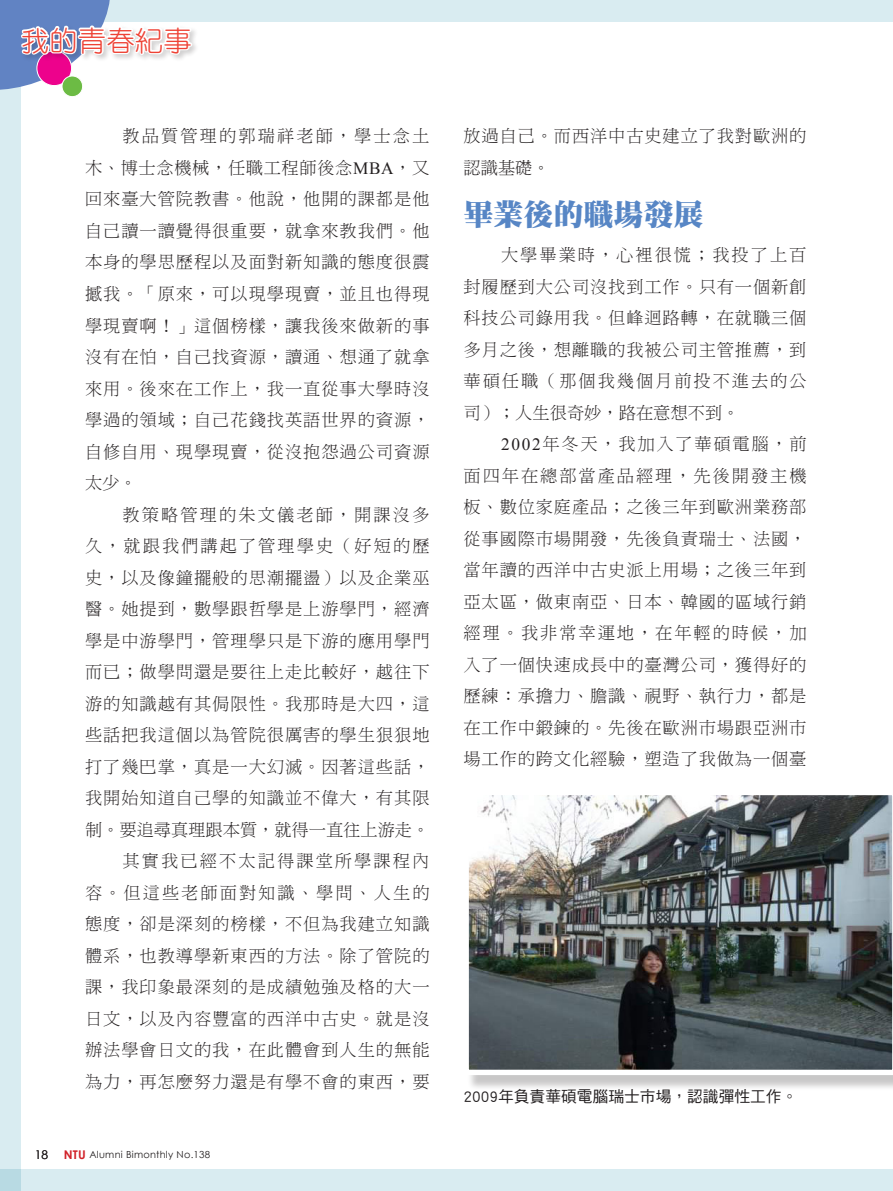
<style>
.page{position:relative;width:893px;height:1191px;background:#fff}
.page>*{position:absolute;margin:0;border:0;box-sizing:border-box;transform-origin:0 0}
.內文-中標{font:30px "DF Ming Std W12";color:#5786c5}
.t1{font:28.5px "DF Yuan Std W3";color:#ee4235}
.內文11_5{font:17.25px/31.5px "DF Ming Std W3";letter-spacing:.055em;color:#231f20;text-align:justify}
.圖說{font:15.75px "DF Hei Std W5";color:#231f20}
.t2{font:12px "Century Gothic";color:#231f20}
.t3{font:9.75px "Century Gothic";letter-spacing:.025em;color:#231f20}
.s1{font-family:"Times New Roman"}
.s2{font-weight:700;font-size:12px;color:#d1232a}
</style>
<div class="page">
<div style="left:0;top:0;width:893px;height:22px;background:#d9ecf1"></div>
<div style="left:0;top:1169px;width:893px;height:22px;background:#d9ecf1"></div>
<div style="left:0;top:0;width:21px;height:1191px;background:#d9ecf1"></div>
<div style="left:20px;top:25px;width:179px;height:37px;background:#231f20;opacity:.21"></div>
<svg style="left:0;top:0;width:194px;height:97px"></svg>
<div style="left:467px;top:793px;width:426px;height:297px;background:#231f20;opacity:.25"></div>
<img style="left:467px;top:793px;width:426px;height:282px">
<h2 class="t1" style="left:21px;top:25px;width:172px">我的青春紀事</h2>
<p class="內文11_5" style="left:85px;top:120px;width:346px;text-indent:38px">教品質管理的郭瑞祥老師，學士念土木、博士念機械，任職工程師後念<span class="s1">MBA</span>，又回來臺大管院教書。他說，他開的課都是他自己讀一讀覺得很重要，就拿來教我們。他本身的學思歷程以及面對新知識的態度很震撼我。「原來，可以現學現賣，並且也得現學現賣啊！」這個榜樣，讓我後來做新的事沒有在怕，自己找資源，讀通、想通了就拿來用。後來在工作上，我一直從事大學時沒學過的領域；自己花錢找英語世界的資源，自修自用、現學現賣，從沒抱怨過公司資源太少。</p>
<p class="內文11_5" style="left:85px;top:498px;width:346px;text-indent:38px">教策略管理的朱文儀老師，開課沒多久，就跟我們講起了管理學史（好短的歷史，以及像鐘擺般的思潮擺盪）以及企業巫醫。她提到，數學跟哲學是上游學門，經濟學是中游學門，管理學只是下游的應用學門而已；做學問還是要往上走比較好，越往下游的知識越有其侷限性。我那時是大四，這些話把我這個以為管院很厲害的學生狠狠地打了幾巴掌，真是一大幻滅。因著這些話，我開始知道自己學的知識並不偉大，有其限制。要追尋真理跟本質，就得一直往上游走。</p>
<p class="內文11_5" style="left:85px;top:845px;width:346px;text-indent:38px">其實我已經不太記得課堂所學課程內容。但這些老師面對知識、學問、人生的態度，卻是深刻的榜樣，不但為我建立知識體系，也教導學新東西的方法。除了管院的課，我印象最深刻的是成績勉強及格的大一日文，以及內容豐富的西洋中古史。就是沒辦法學會日文的我，在此體會到人生的無能為力，再怎麼努力還是有學不會的東西，要</p>
<p class="t2" style="left:35px;top:1147px;width:15px">18</p>
<p class="t3" style="left:64px;top:1148px;width:148px"><span class="s2">NTU</span> Alumni Bimonthly No.138</p>
<p class="內文11_5" style="left:463px;top:120px;width:344px">放過自己。而西洋中古史建立了我對歐洲的認識基礎。</p>
<p class="內文-中標" style="left:463px;top:198px;width:241px">畢業後的職場發展</p>
<p class="內文11_5" style="left:463px;top:239px;width:345px;text-indent:38px">大學畢業時，心裡很慌；我投了上百封履歷到大公司沒找到工作。只有一個新創科技公司錄用我。但峰迴路轉，在就職三個多月之後，想離職的我被公司主管推薦，到華碩任職（那個我幾個月前投不進去的公司）；人生很奇妙，路在意想不到。</p>
<p class="內文11_5" style="left:463px;top:428px;width:345px;text-indent:38px"><span class="s1">2002</span>年冬天，我加入了華碩電腦，前面四年在總部當產品經理，先後開發主機板、數位家庭產品；之後三年到歐洲業務部從事國際市場開發，先後負責瑞士、法國，當年讀的西洋中古史派上用場；之後三年到亞太區，做東南亞、日本、韓國的區域行銷經理。我非常幸運地，在年輕的時候，加入了一個快速成長中的臺灣公司，獲得好的歷練：承擔力、膽識、視野、執行力，都是在工作中鍛鍊的。先後在歐洲市場跟亞洲市場工作的跨文化經驗，塑造了我做為一個臺</p>
<p class="圖說" style="left:463px;top:1087px;width:335px">2009年負責華碩電腦瑞士市場，認識彈性工作。</p>
</div>
